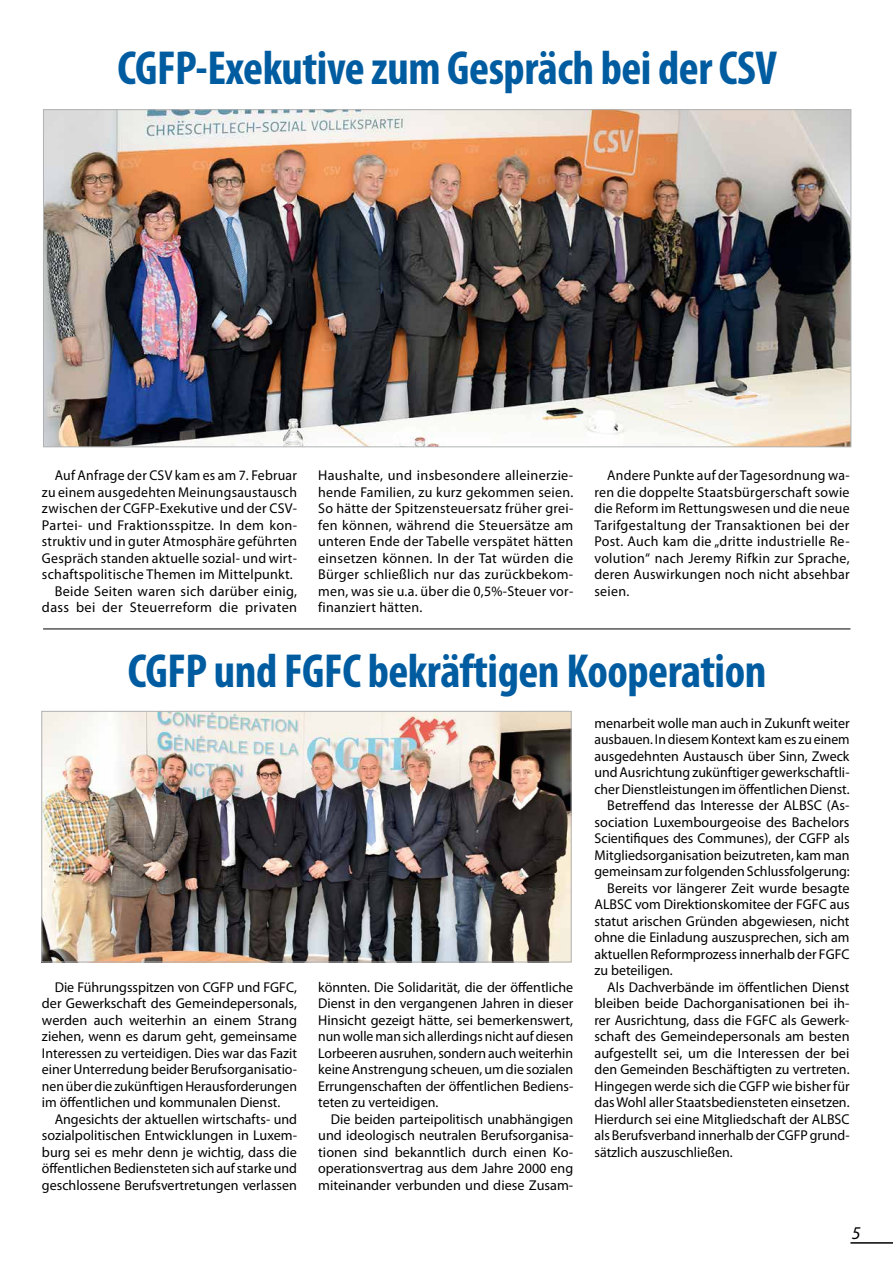
<style>
.page{position:relative;width:893px;height:1263px;background:#fff}
.page>*{position:absolute;margin:0;border:0;box-sizing:border-box;transform-origin:0 0}
.t1{font:700 condensed 48px "Myriad Pro";letter-spacing:-.01em;color:#005ca0}
.t2{font:italic 18px "Myriad Pro";color:#000}
.t3{font:14.25px/16.5px "Myriad Pro";color:#000;text-align:justify}
.t4{font:14.25px "Myriad Pro";letter-spacing:.02em;color:#000}
.t5{font:14.25px "Myriad Pro";letter-spacing:.02em;color:#000;scale:.96 1}
.t6{font:14.25px "Myriad Pro";letter-spacing:.025em;color:#000}
.t7{font:14.25px "Myriad Pro";color:#000;scale:.96 1}
</style>
<div class="page">
<hr style="left:850px;top:1242px;width:43px;height:2px;background:#000">
<img style="left:45px;top:111px;width:804px;height:334px">
<img style="left:43px;top:713px;width:527px;height:247px">
<div style="left:41px;top:711px;width:531px;height:251px;border:1px solid #b1b2b3"></div>
<hr style="left:43px;top:628px;width:807px;height:1px;background:#000">
<h1 class="t1" style="left:117px;top:38px;width:661px">CGFP-Exekutive zum Gespräch bei der CSV</h1>
<p class="t5" style="left:55px;top:466px;width:254px">Auf Anfrage der CSV kam es am 7. Februar</p>
<p class="t5" style="left:42px;top:483px;width:267px">zu einem ausgedehten Meinungsaustausch</p>
<p class="t4" style="left:42px;top:499px;width:257px">zwischen der CGFP-Exekutive und der CSV-</p>
<p class="t6" style="left:42px;top:516px;width:257px">Partei- und Fraktionsspitze. In dem kon-</p>
<p class="t5" style="left:42px;top:532px;width:267px">struktiv und in guter Atmosphäre geführten</p>
<p class="t4" style="left:42px;top:549px;width:257px">Gespräch standen aktuelle sozial- und wirt-</p>
<p class="t4" style="left:42px;top:565px;width:252px">schaftspolitische Themen im Mittelpunkt.</p>
<p class="t4" style="left:55px;top:582px;width:244px">Beide Seiten waren sich darüber einig,</p>
<p class="t6" style="left:42px;top:598px;width:257px">dass bei der Steuerreform die privaten</p>
<p class="t3" style="left:318px;top:467px;width:257px">Haushalte, und insbesondere alleinerzie&shy;hende Familien, zu kurz gekommen seien.<br>So hätte der Spitzensteuersatz früher grei&shy;fen können, während die Steuersätze am unteren Ende der Tabelle verspätet hätten einsetzen können. In der Tat würden die Bürger schließlich nur das zurückbekom&shy;men, was sie u.a. über die 0,5%-Steuer vor&shy;finanziert hätten.</p>
<p class="t3" style="left:594px;top:467px;width:257px;text-indent:13px">Andere Punkte auf der Tagesordnung wa&shy;ren die doppelte Staatsbürgerschaft sowie die Reform im Rettungswesen und die neue Tarifgestaltung der Transaktionen bei der Post. Auch kam die „dritte industrielle Re&shy;volution“ nach Jeremy Rifkin zur Sprache, deren Auswirkungen noch nicht absehbar seien.</p>
<h1 class="t1" style="left:128px;top:641px;width:640px">CGFP und FGFC bekräftigen Kooperation</h1>
<p class="t3" style="left:42px;top:978px;width:257px;text-indent:13px">Die Führungsspitzen von CGFP und FGFC, der Gewerkschaft des Gemeindepersonals, werden auch weiterhin an einem Strang ziehen, wenn es darum geht, gemeinsame Interessen zu verteidigen. Dies war das Fazit einer Unterredung beider Berufsorganisatio&shy;nen über die zukünftigen Herausforderungen im öffentlichen und kommunalen Dienst.</p>
<p class="t3" style="left:42px;top:1110px;width:257px;text-indent:13px">Angesichts der aktuellen wirtschafts- und sozialpolitischen Entwicklungen in Luxem&shy;burg sei es mehr denn je wichtig, dass die öffentlichen Bediensteten sich auf starke und geschlossene Berufsvertretungen verlassen</p>
<p class="t3" style="left:318px;top:978px;width:257px">könnten. Die Solidarität, die der öffentliche Dienst in den vergangenen Jahren in dieser Hinsicht gezeigt hätte, sei bemerkenswert, nun wolle man sich allerdings nicht auf diesen Lorbeeren ausruhen, sondern auch weiterhin keine Anstrengung scheuen, um die sozialen Errungenschaften der öffentlichen Bediens&shy;teten zu verteidigen.</p>
<p class="t3" style="left:318px;top:1110px;width:257px;text-indent:13px">Die beiden parteipolitisch unabhängigen und ideologisch neutralen Berufsorganisa&shy;tionen sind bekanntlich durch einen Ko&shy;operationsvertrag aus dem Jahre 2000 eng miteinander verbunden und diese Zusam-</p>
<p class="t3" style="left:594px;top:714px;width:257px">menarbeit wolle man auch in Zukunft weiter</p>
<p class="t7" style="left:594px;top:730px;width:267px">ausbauen. In diesem Kontext kam es zu einem</p>
<p class="t3" style="left:594px;top:747px;width:257px">ausgedehnten Austausch über Sinn, Zweck</p>
<p class="t3" style="left:594px;top:764px;width:257px">und Ausrichtung zukünftiger gewerkschaftli-</p>
<p class="t3" style="left:594px;top:780px;width:257px">cher Dienstleistungen im öffentlichen Dienst.</p>
<p class="t3" style="left:607px;top:797px;width:244px">Betreffend das Interesse der ALBSC (As-</p>
<p class="t3" style="left:594px;top:813px;width:257px">sociation Luxembourgeoise des Bachelors</p>
<p class="t3" style="left:594px;top:830px;width:257px">Scientifiques des Communes), der CGFP als</p>
<p class="t3" style="left:594px;top:846px;width:257px">Mitgliedsorganisation beizutreten, kam man</p>
<p class="t3" style="left:594px;top:863px;width:257px">gemeinsam zur folgenden Schlussfolgerung:</p>
<p class="t3" style="left:607px;top:879px;width:244px">Bereits vor längerer Zeit wurde besagte</p>
<p class="t3" style="left:594px;top:896px;width:257px">ALBSC vom Direktionskomitee der FGFC aus</p>
<p class="t3" style="left:594px;top:912px;width:257px">statut arischen Gründen abgewiesen, nicht</p>
<p class="t3" style="left:594px;top:929px;width:257px">ohne die Einladung auszusprechen, sich am</p>
<p class="t3" style="left:594px;top:945px;width:257px">aktuellen Reformprozess innerhalb der FGFC</p>
<p class="t3" style="left:594px;top:962px;width:80px">zu beteiligen.</p>
<p class="t3" style="left:607px;top:978px;width:244px">Als Dachverbände im öffentlichen Dienst</p>
<p class="t3" style="left:594px;top:995px;width:257px">bleiben beide Dachorganisationen bei ih-</p>
<p class="t3" style="left:594px;top:1011px;width:257px">rer Ausrichtung, dass die FGFC als Gewerk-</p>
<p class="t3" style="left:594px;top:1028px;width:257px">schaft des Gemeindepersonals am besten</p>
<p class="t3" style="left:594px;top:1044px;width:256px">aufgestellt sei, um die Interessen der bei</p>
<p class="t3" style="left:594px;top:1061px;width:257px">den Gemeinden Beschäftigten zu vertreten.</p>
<p class="t3" style="left:594px;top:1077px;width:257px">Hingegen werde sich die CGFP wie bisher für</p>
<p class="t3" style="left:594px;top:1094px;width:257px">das Wohl aller Staatsbediensteten einsetzen.</p>
<p class="t3" style="left:594px;top:1110px;width:257px">Hierdurch sei eine Mitgliedschaft der ALBSC</p>
<p class="t3" style="left:594px;top:1127px;width:257px">als Berufsverband innerhalb der CGFP grund-</p>
<p class="t3" style="left:594px;top:1143px;width:140px">sätzlich auszuschließen.</p>
<p class="t2" style="left:852px;top:1222px;width:10px">5</p>
</div>
